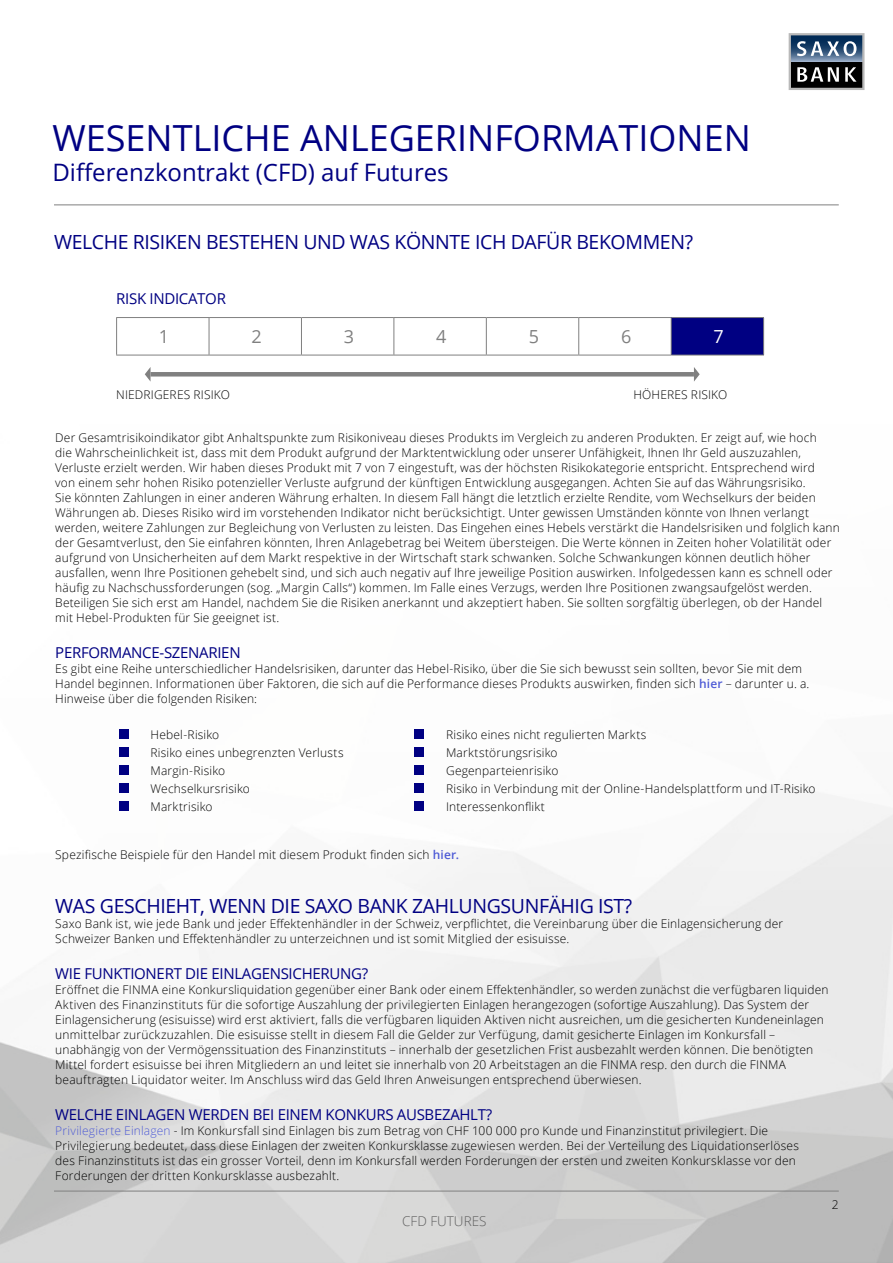
<style>
.page{position:relative;width:893px;height:1263px;background:#fff}
.page>*{position:absolute;margin:0;border:0;box-sizing:border-box;transform-origin:0 0}
.t1{font:36px "Open Sans";color:#000082}
.t2{font:24px "Open Sans";color:#000082}
.t3{font:19.5px "Open Sans";letter-spacing:-.02em;color:#000082}
.t4{font:18px "Open Sans";color:#808080}
.t5{font:18px "Open Sans";color:#fff}
.t6{font:15px "Open Sans";letter-spacing:-.02em;color:#000082}
.t7{font:300 13.5px "Open Sans";color:#616161}
.t8{font:300 12px/15px "Open Sans";letter-spacing:.015em;color:#000}
.s1{font-weight:600;color:#4f5cd6}
.s2{color:#4f5cd6}
</style>
<div class="page">
<img style="left:0;top:729px;width:893px;height:534px">
<hr style="left:54px;top:1191px;width:785px;height:1px;background:#808080">
<hr style="left:54px;top:204px;width:785px;height:1px;background:#808080">
<div style="left:119px;top:730px;width:10px;height:9px;background:#000082"></div>
<div style="left:119px;top:748px;width:10px;height:9px;background:#000082"></div>
<div style="left:119px;top:766px;width:10px;height:9px;background:#000082"></div>
<div style="left:119px;top:784px;width:10px;height:9px;background:#000082"></div>
<div style="left:119px;top:802px;width:10px;height:9px;background:#000082"></div>
<div style="left:415px;top:730px;width:9px;height:9px;background:#000082"></div>
<div style="left:415px;top:748px;width:9px;height:9px;background:#000082"></div>
<div style="left:415px;top:766px;width:9px;height:9px;background:#000082"></div>
<div style="left:415px;top:784px;width:9px;height:9px;background:#000082"></div>
<div style="left:415px;top:802px;width:9px;height:9px;background:#000082"></div>
<div style="left:671px;top:318px;width:93px;height:37px;background:#000082"></div>
<hr style="left:116px;top:317px;width:93px;height:1px;background:#808080">
<hr style="left:116px;top:318px;width:1px;height:37px;background:#808080">
<hr style="left:209px;top:317px;width:92px;height:1px;background:#808080">
<hr style="left:209px;top:318px;width:1px;height:37px;background:#808080">
<hr style="left:301px;top:317px;width:93px;height:1px;background:#808080">
<hr style="left:301px;top:318px;width:1px;height:37px;background:#808080">
<hr style="left:394px;top:317px;width:92px;height:1px;background:#808080">
<hr style="left:393px;top:318px;width:1px;height:37px;background:#808080">
<hr style="left:486px;top:317px;width:93px;height:1px;background:#808080">
<hr style="left:486px;top:318px;width:1px;height:37px;background:#808080">
<hr style="left:579px;top:317px;width:92px;height:1px;background:#808080">
<hr style="left:578px;top:318px;width:1px;height:37px;background:#808080">
<hr style="left:671px;top:317px;width:93px;height:1px;background:#808080">
<hr style="left:671px;top:318px;width:1px;height:37px;background:#808080">
<hr style="left:763px;top:318px;width:1px;height:37px;background:#808080">
<hr style="left:116px;top:355px;width:93px;height:1px;background:#808080">
<hr style="left:209px;top:355px;width:92px;height:1px;background:#808080">
<hr style="left:301px;top:355px;width:93px;height:1px;background:#808080">
<hr style="left:394px;top:355px;width:92px;height:1px;background:#808080">
<hr style="left:486px;top:355px;width:93px;height:1px;background:#808080">
<hr style="left:579px;top:355px;width:92px;height:1px;background:#808080">
<hr style="left:671px;top:355px;width:93px;height:1px;background:#808080">
<hr style="left:151px;top:372px;width:543px;height:4px;background:#808080">
<svg style="left:145px;top:367px;width:6px;height:15px"></svg>
<svg style="left:694px;top:367px;width:6px;height:15px"></svg>
<svg style="left:789px;top:33px;width:75px;height:57px;background:#525e6c"></svg>
<h1 class="t1" style="left:52px;top:113px;width:700px">WESENTLICHE ANLEGERINFORMATIONEN</h1>
<h2 class="t2" style="left:52px;top:156px;width:398px">Differenzkontrakt (CFD) auf Futures</h2>
<h3 class="t3" style="left:54px;top:228px;width:640px">WELCHE RISIKEN BESTEHEN UND WAS KÖNNTE ICH DAFÜR BEKOMMEN?</h3>
<p class="t6" style="left:116px;top:288px;width:111px">RISK INDICATOR</p>
<h3 class="t4" style="left:159px;top:324px;width:12px">1</h3>
<h3 class="t4" style="left:251px;top:324px;width:12px">2</h3>
<h3 class="t4" style="left:344px;top:324px;width:12px">3</h3>
<h3 class="t4" style="left:436px;top:324px;width:12px">4</h3>
<h3 class="t4" style="left:529px;top:324px;width:12px">5</h3>
<h3 class="t4" style="left:621px;top:324px;width:12px">6</h3>
<h3 class="t5" style="left:713px;top:324px;width:12px">7</h3>
<p class="t8" style="left:116px;top:387px;width:115px">NIEDRIGERES RISIKO</p>
<p class="t8" style="left:633px;top:387px;width:95px">HÖHERES RISIKO</p>
<p class="t8" style="left:55px;top:429px;width:786px">Der Gesamtrisikoindikator gibt Anhaltspunkte zum Risikoniveau dieses Produkts im Vergleich zu anderen Produkten. Er zeigt auf, wie hoch<br>die Wahrscheinlichkeit ist, dass mit dem Produkt aufgrund der Marktentwicklung oder unserer Unfähigkeit, Ihnen Ihr Geld auszuzahlen, Verluste erzielt werden. Wir haben dieses Produkt mit 7 von 7 eingestuft, was der höchsten Risikokategorie entspricht. Entsprechend wird<br>von einem sehr hohen Risiko potenzieller Verluste aufgrund der künftigen Entwicklung ausgegangen. Achten Sie auf das Währungsrisiko.<br>Sie könnten Zahlungen in einer anderen Währung erhalten. In diesem Fall hängt die letztlich erzielte Rendite, vom Wechselkurs der beiden Währungen ab. Dieses Risiko wird im vorstehenden Indikator nicht berücksichtigt. Unter gewissen Umständen könnte von Ihnen verlangt werden, weitere Zahlungen zur Begleichung von Verlusten zu leisten. Das Eingehen eines Hebels verstärkt die Handelsrisiken und folglich kann der Gesamtverlust, den Sie einfahren könnten, Ihren Anlagebetrag bei Weitem übersteigen. Die Werte können in Zeiten hoher Volatilität oder aufgrund von Unsicherheiten auf dem Markt respektive in der Wirtschaft stark schwanken. Solche Schwankungen können deutlich höher ausfallen, wenn Ihre Positionen gehebelt sind, und sich auch negativ auf Ihre jeweilige Position auswirken. Infolgedessen kann es schnell oder häufig zu Nachschussforderungen (sog. „Margin Calls“) kommen. Im Falle eines Verzugs, werden Ihre Positionen zwangsaufgelöst werden.<br>Beteiligen Sie sich erst am Handel, nachdem Sie die Risiken anerkannt und akzeptiert haben. Sie sollten sorgfältig überlegen, ob der Handel mit Hebel-Produkten für Sie geeignet ist.</p>
<p class="t6" style="left:55px;top:642px;width:187px">PERFORMANCE-SZENARIEN</p>
<p class="t8" style="left:55px;top:660px;width:756px">Es gibt eine Reihe unterschiedlicher Handelsrisiken, darunter das Hebel-Risiko, über die Sie sich bewusst sein sollten, bevor Sie mit dem<br>Handel beginnen. Informationen über Faktoren, die sich auf die Performance dieses Produkts auswirken, finden sich <span class="s1">hier</span> – darunter u. a.<br>Hinweise über die folgenden Risiken:</p>
<p class="t8" style="left:151px;top:725px;width:195px;line-height:18px">Hebel-Risiko<br>Risiko eines unbegrenzten Verlusts<br>Margin-Risiko<br>Wechselkursrisiko<br>Marktrisiko</p>
<p class="t8" style="left:446px;top:725px;width:371px;line-height:18px">Risiko eines nicht regulierten Markts<br>Marktstörungsrisiko<br>Gegenparteienrisiko<br>Risiko in Verbindung mit der Online-Handelsplattform und IT-Risiko Interessenkonflikt</p>
<p class="t8" style="left:55px;top:847px;width:405px">Spezifische Beispiele für den Handel mit diesem Produkt finden sich <span class="s1">hier.</span></p>
<h3 class="t3" style="left:55px;top:893px;width:578px">WAS GESCHIEHT, WENN DIE SAXO BANK ZAHLUNGSUNFÄHIG IST?</h3>
<p class="t8" style="left:55px;top:916px;width:729px">Saxo Bank ist, wie jede Bank und jeder Effektenhändler in der Schweiz, verpflichtet, die Vereinbarung über die Einlagensicherung der<br>Schweizer Banken und Effektenhändler zu unterzeichnen und ist somit Mitglied der esisuisse.</p>
<p class="t6" style="left:55px;top:963px;width:314px">WIE FUNKTIONERT DIE EINLAGENSICHERUNG?</p>
<p class="t8" style="left:55px;top:982px;width:775px">Eröffnet die FINMA eine Konkursliquidation gegenüber einer Bank oder einem Effektenhändler, so werden zunächst die verfügbaren liquiden Aktiven des Finanzinstituts für die sofortige Auszahlung der privilegierten Einlagen herangezogen (sofortige Auszahlung). Das System der Einlagensicherung (esisuisse) wird erst aktiviert, falls die verfügbaren liquiden Aktiven nicht ausreichen, um die gesicherten Kundeneinlagen unmittelbar zurückzuzahlen. Die esisuisse stellt in diesem Fall die Gelder zur Verfügung, damit gesicherte Einlagen im Konkursfall – unabhängig von der Vermögenssituation des Finanzinstituts – innerhalb der gesetzlichen Frist ausbezahlt werden können. Die benötigten Mittel fordert esisuisse bei ihren Mitgliedern an und leitet sie innerhalb von 20 Arbeitstagen an die FINMA resp. den durch die FINMA beauftragten Liquidator weiter. Im Anschluss wird das Geld Ihren Anweisungen entsprechend überwiesen.</p>
<p class="t6" style="left:55px;top:1104px;width:438px">WELCHE EINLAGEN WERDEN BEI EINEM KONKURS AUSBEZAHLT?</p>
<p class="t8" style="left:55px;top:1123px;width:745px"><span class="s2">Privilegierte Einlagen</span> - Im Konkursfall sind Einlagen bis zum Betrag von CHF 100 000 pro Kunde und Finanzinstitut privilegiert. Die Privilegierung bedeutet, dass diese Einlagen der zweiten Konkursklasse zugewiesen werden. Bei der Verteilung des Liquidationserlöses des Finanzinstituts ist das ein grosser Vorteil, denn im Konkursfall werden Forderungen der ersten und zweiten Konkursklasse vor den Forderungen der dritten Konkursklasse ausbezahlt.</p>
<p class="t7" style="left:402px;top:1211px;width:86px">CFD FUTURES</p>
<p class="t8" style="left:832px;top:1197px;width:8px">2</p>
</div>
